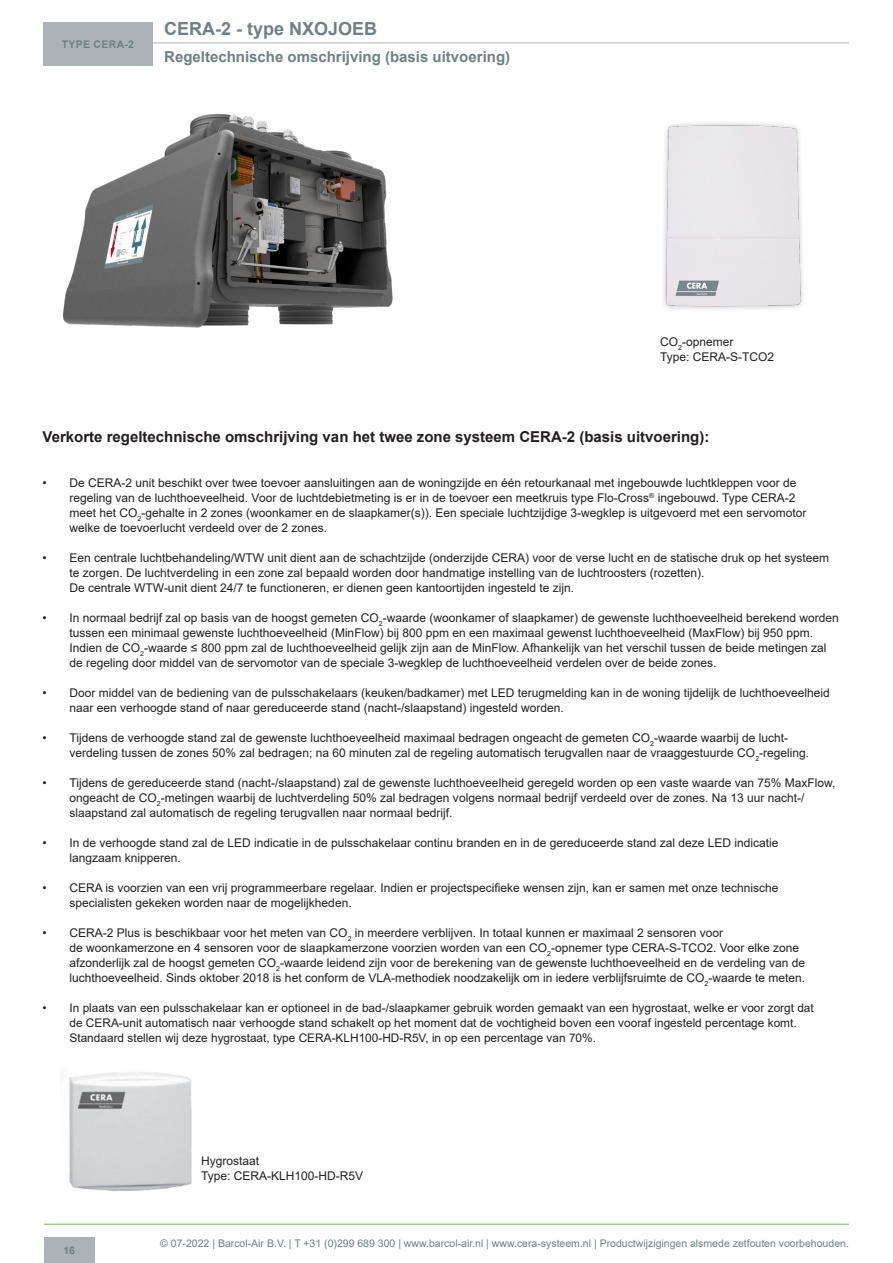
<style>
.page{position:relative;width:893px;height:1263px;background:#fff}
.page>*{position:absolute;margin:0;border:0;box-sizing:border-box;transform-origin:0 0}
.t1{font:700 18px "Arial";color:#6e8086}
.Documentatie{font:700 15px "Arial";color:#231f20}
.t2{font:700 15px "Arial";color:#6e8086}
.t3{font:12px/15px "Arial";color:#231f20}
.t4{font:11.85px/14.9px "Arial";color:#231f20}
.t5{font:10.5px "Arial";color:#6e8086}
.t6{font:700 10.5px "Arial";letter-spacing:.035em;color:#6e8086}
</style>
<div class="page">
<hr style="left:44px;top:43px;width:805px;height:1px;background:#acb3b6">
<div style="left:43px;top:22px;width:110px;height:44px;background:#acb3b6"></div>
<hr style="left:44px;top:1224px;width:805px;height:1px;background:#70bd43">
<div style="left:44px;top:1237px;width:50px;height:26px;background:#acb3b6"></div>
<img style="left:663px;top:123px;width:140px;height:186px">
<img style="left:63px;top:113px;width:330px;height:215px">
<img style="left:69px;top:1072px;width:123px;height:119px">
<p class="t6" style="left:62px;top:37px;width:74px">TYPE CERA-2</p>
<p class="t1" style="left:164px;top:16px;width:215px">CERA-2 - type NXOJOEB</p>
<p class="t2" style="left:164px;top:46px;width:347px">Regeltechnische omschrijving (basis uitvoering)</p>
<p class="t3" style="left:660px;top:334px;width:75px">CO<sub>2</sub>-opnemer</p>
<p class="t3" style="left:660px;top:349px;width:116px">Type: CERA-S-TCO2</p>
<p class="Documentatie" style="left:43px;top:426px;width:668px">Verkorte regeltechnische omschrijving van het twee zone systeem CERA-2 (basis uitvoering):</p>
<p class="t3" style="left:70px;top:475px;width:738px;text-indent:-27px">• De CERA-2 unit beschikt over twee toevoer aansluitingen aan de woningzijde en één retourkanaal met ingebouwde luchtkleppen voor de regeling van de luchthoeveelheid. Voor de luchtdebietmeting is er in de toevoer een meetkruis type Flo-Cross<sup>®</sup> ingebouwd. Type CERA-2 meet het CO<sub>2</sub>-gehalte in 2 zones (woonkamer en de slaapkamer(s)). Een speciale luchtzijdige 3-wegklep is uitgevoerd met een servomotor welke de toevoerlucht verdeeld over de 2 zones.</p>
<p class="t3" style="left:70px;top:550px;width:761px;text-indent:-27px">• Een centrale luchtbehandeling/WTW unit dient aan de schachtzijde (onderzijde CERA) voor de verse lucht en de statische druk op het systeem te zorgen. De luchtverdeling in een zone zal bepaald worden door handmatige instelling van de luchtroosters (rozetten).<br>De centrale WTW-unit dient 24/7 te functioneren, er dienen geen kantoortijden ingesteld te zijn.</p>
<p class="t3" style="left:70px;top:610px;width:771px;text-indent:-27px">• In normaal bedrijf zal op basis van de hoogst gemeten CO<sub>2</sub>-waarde (woonkamer of slaapkamer) de gewenste luchthoeveelheid berekend worden tussen een minimaal gewenste luchthoeveelheid (MinFlow) bij 800 ppm en een maximaal gewenst luchthoeveelheid (MaxFlow) bij 950 ppm.<br>Indien de CO<sub>2</sub>-waarde ≤ 800 ppm zal de luchthoeveelheid gelijk zijn aan de MinFlow. Afhankelijk van het verschil tussen de beide metingen zal de regeling door middel van de servomotor van de speciale 3-wegklep de luchthoeveelheid verdelen over de beide zones.</p>
<p class="t3" style="left:70px;top:685px;width:762px;text-indent:-27px">• Door middel van de bediening van de pulsschakelaars (keuken/badkamer) met LED terugmelding kan in de woning tijdelijk de luchthoeveelheid naar een verhoogde stand of naar gereduceerde stand (nacht-/slaapstand) ingesteld worden.</p>
<p class="t3" style="left:70px;top:730px;width:741px;text-indent:-27px">• Tijdens de verhoogde stand zal de gewenste luchthoeveelheid maximaal bedragen ongeacht de gemeten CO<sub>2</sub>-waarde waarbij de lucht&shy;verdeling tussen de zones 50% zal bedragen; na 60 minuten zal de regeling automatisch terugvallen naar de vraaggestuurde CO<sub>2</sub>-regeling.</p>
<p class="t3" style="left:70px;top:775px;width:768px;text-indent:-27px">• Tijdens de gereduceerde stand (nacht-/slaapstand) zal de gewenste luchthoeveelheid geregeld worden op een vaste waarde van 75% MaxFlow, ongeacht de CO<sub>2</sub>-metingen waarbij de luchtverdeling 50% zal bedragen volgens normaal bedrijf verdeeld over de zones. Na 13 uur nacht-/ slaapstand zal automatisch de regeling terugvallen naar normaal bedrijf.</p>
<p class="t3" style="left:70px;top:835px;width:711px;text-indent:-27px">• In de verhoogde stand zal de LED indicatie in de pulsschakelaar continu branden en in de gereduceerde stand zal deze LED indicatie langzaam knipperen.</p>
<p class="t3" style="left:70px;top:880px;width:710px;text-indent:-27px">• CERA is voorzien van een vrij programmeerbare regelaar. Indien er projectspecifieke wensen zijn, kan er samen met onze technische specialisten gekeken worden naar de mogelijkheden.</p>
<p class="t3" style="left:70px;top:925px;width:737px;text-indent:-27px">• CERA-2 Plus is beschikbaar voor het meten van CO<sub>2</sub> in meerdere verblijven. In totaal kunnen er maximaal 2 sensoren voor<br>de woonkamerzone en 4 sensoren voor de slaapkamerzone voorzien worden van een CO<sub>2</sub>-opnemer type CERA-S-TCO2. Voor elke zone afzonderlijk zal de hoogst gemeten CO<sub>2</sub>-waarde leidend zijn voor de berekening van de gewenste luchthoeveelheid en de verdeling van de luchthoeveelheid. Sinds oktober 2018 is het conform de VLA-methodiek noodzakelijk om in iedere verblijfsruimte de CO<sub>2</sub>-waarde te meten.</p>
<p class="t4" style="left:70px;top:1000px;width:746px;text-indent:-27px">• In plaats van een pulsschakelaar kan er optioneel in de bad-/slaapkamer gebruik worden gemaakt van een hygrostaat, welke er voor zorgt dat de CERA-unit automatisch naar verhoogde stand schakelt op het moment dat de vochtigheid boven een vooraf ingesteld percentage komt.<br>Standaard stellen wij deze hygrostaat, type CERA-KLH100-HD-R5V, in op een percentage van 70%.</p>
<p class="t6" style="left:63px;top:1243px;width:13px">16</p>
<p class="t3" style="left:201px;top:1153px;width:60px">Hygrostaat</p>
<p class="t3" style="left:201px;top:1168px;width:164px">Type: CERA-KLH100-HD-R5V</p>
<p class="t5" style="left:160px;top:1236px;width:690px">© 07-2022 | Barcol-Air B.V. | T +31 (0)299 689 300 | www.barcol-air.nl | www.cera-systeem.nl | Productwijzigingen alsmede zetfouten voorbehouden.</p>
</div>
